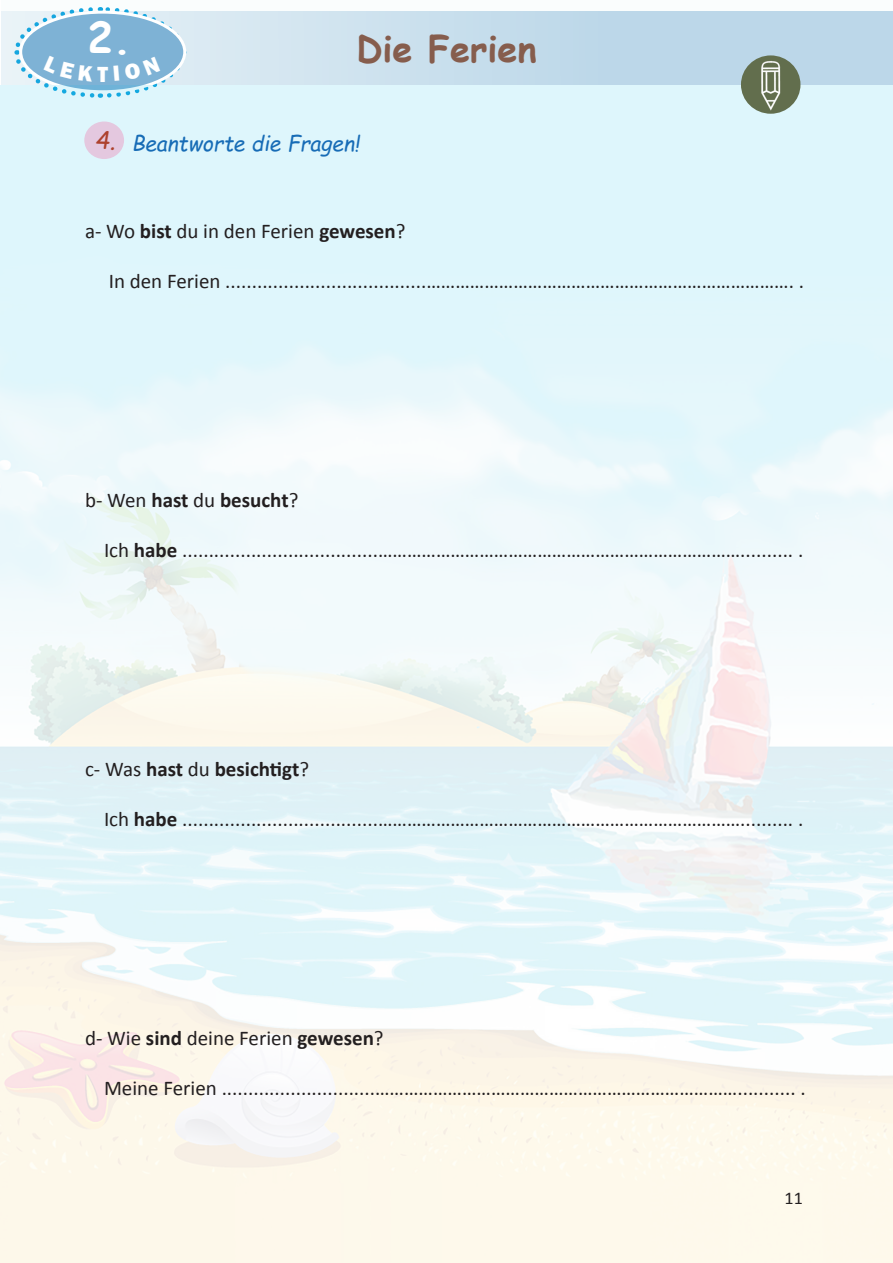
<style>
.page{position:relative;width:893px;height:1263px;background:#fff}
.page>*{position:absolute;margin:0;border:0;box-sizing:border-box;transform-origin:0 0}
.t1{font:700 42px "Comic Sans MS";color:#fff}
.t2{font:700 36px "Comic Sans MS";color:#865d4d}
.t3{font:italic 24px "Comic Sans MS";color:#ad412d}
.t4{font:800 22.5px "Franklin Gothic";color:#fff}
.t5{font:21px "Calibri";color:#231f20}
.t6{font:700 21px "Calibri";color:#231f20}
.t7{font:italic 21px "Comic Sans MS";color:#176cb6}
.t8{font:18px "Calibri";color:#231f20}
.s1{font-weight:700}
.s2{font-weight:400}
</style>
<div class="page">
<div style="left:1px;top:0;width:892px;height:85px;background:#fafdfd"></div>
<svg style="left:1px;top:11px;width:892px;height:74px;background:#c6ddec"></svg>
<img style="left:0;top:85px;width:893px;height:1178px">
<div style="left:85px;top:122px;width:38px;height:36px;background:#e4c8df;border-radius:50%"></div>
<div style="left:84px;top:121px;width:40px;height:38px;border:2px solid #ef82b3;border-radius:50%"></div>
<div style="left:741px;top:55px;width:59px;height:59px;background:#626e4d;border-radius:50%"></div>
<img style="left:745px;top:60px;width:51px;height:51px">
<hr style="left:0;top:0;width:1px;height:85px;background:#cdebf0">
<hr style="left:0;top:12px;width:1px;height:73px;background:#7eb2d5">
<svg style="left:12px;top:7px;width:176px;height:93px;background:#a2cbe3"></svg>
<p class="t1" style="left:88px;top:7px;width:45px">2.</p>
<p class="t4" style="left:97px;top:59px;width:12px">T</p>
<p class="t2" style="left:356px;top:23px;width:182px">Die Ferien</p>
<p class="t3" style="left:95px;top:123px;width:22px">4.</p>
<p class="t7" style="left:132px;top:128px;width:229px">Beantworte die Fragen!</p>
<p class="t5" style="left:85px;top:216px;width:322px">a- Wo <span class="s1">bist</span> du in den Ferien <span class="s1">gewesen</span>?</p>
<p class="t5" style="left:109px;top:267px;width:697px">In den Ferien ......................................…………………………………………………………………. .</p>
<p class="t6" style="left:85px;top:485px;width:215px"><span class="s2">b- Wen</span> hast <span class="s2">du</span> besucht<span class="s2">?</span></p>
<p class="t5" style="left:104px;top:536px;width:701px">Ich <span class="s1">habe</span> .....................................………………………………………………………………….......... .</p>
<p class="t6" style="left:85px;top:754px;width:225px"><span class="s2">c- Was</span> hast <span class="s2">du</span> besichtigt<span class="s2">?</span></p>
<p class="t5" style="left:104px;top:805px;width:701px">Ich <span class="s1">habe</span> .....................................………………………………………………………………….......... .</p>
<p class="t5" style="left:85px;top:1023px;width:300px">d- Wie <span class="s1">sind</span> deine Ferien <span class="s1">gewesen</span>?</p>
<p class="t5" style="left:104px;top:1074px;width:703px">Meine Ferien .............................…………………………………………………………………........... .</p>
<p class="t8" style="left:784px;top:1186px;width:20px">11</p>
</div>
